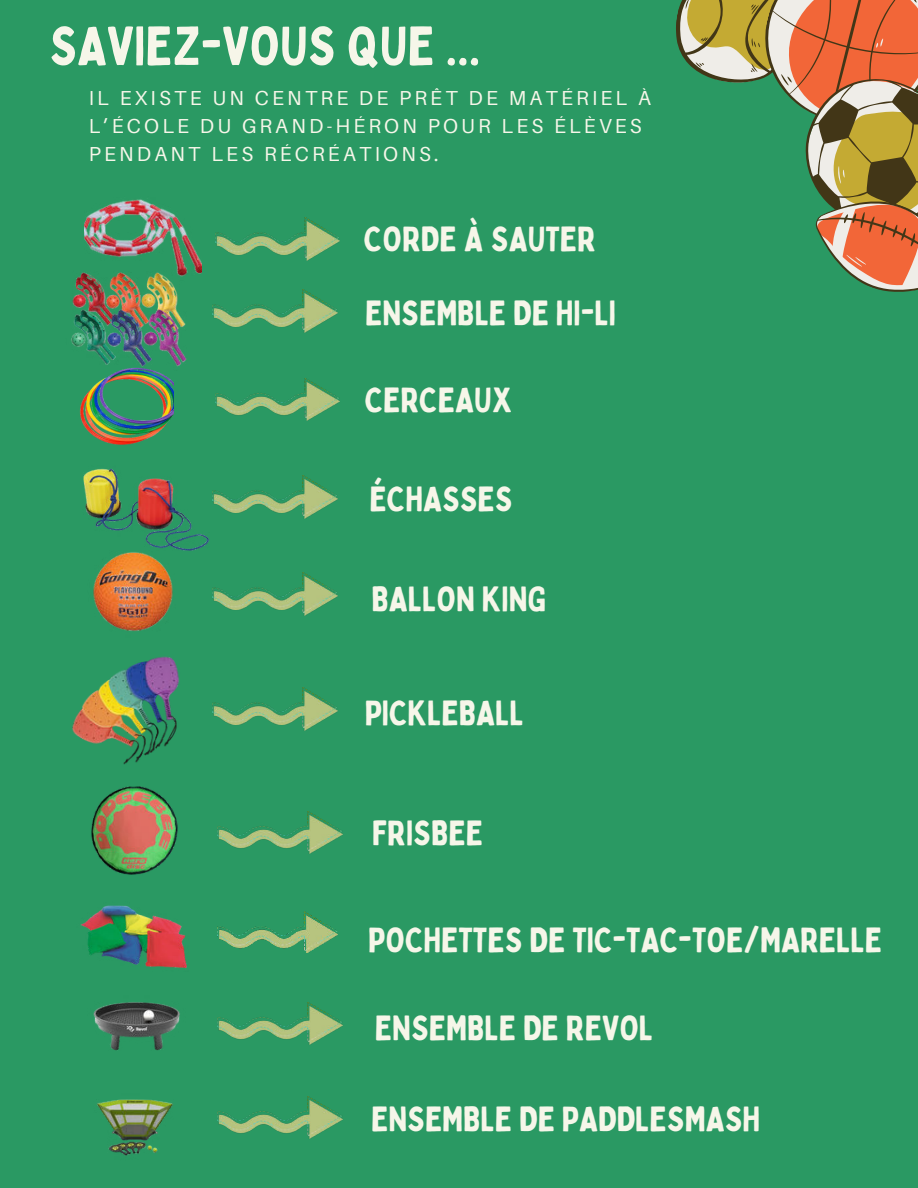
<style>
.page{position:relative;width:918px;height:1188px;background:#2a9963}
.page>*{position:absolute;margin:0;border:0;box-sizing:border-box;transform-origin:0 0}
.t1{font:54px "Bobby Jones";color:#f6f6e9}
.t2{font:34.5px "Bobby Jones";color:#f6f6e9}
.t3{font:20.25px/28.2px "Aileron";letter-spacing:.16em;color:#f6f6e9}
</style>
<div class="page">
<svg style="left:676px;top:0;width:242px;height:292px"></svg>
<img style="left:85px;top:199px;width:117px;height:75px">
<img style="left:79px;top:371px;width:94px;height:74px">
<img style="left:93px;top:552px;width:80px;height:79px">
<img style="left:91px;top:787px;width:87px;height:88px">
<img style="left:80px;top:905px;width:107px;height:63px">
<img style="left:215px;top:217px;width:125px;height:43px">
<img style="left:217px;top:912px;width:121px;height:40px">
<img style="left:217px;top:811px;width:125px;height:43px">
<img style="left:213px;top:573px;width:125px;height:43px">
<img style="left:215px;top:378px;width:125px;height:43px">
<img style="left:217px;top:1002px;width:125px;height:43px">
<img style="left:93px;top:1002px;width:87px;height:49px">
<img style="left:97px;top:1099px;width:76px;height:57px">
<img style="left:217px;top:1096px;width:125px;height:43px">
<img style="left:72px;top:656px;width:107px;height:109px">
<img style="left:213px;top:688px;width:125px;height:43px">
<img style="left:83px;top:468px;width:126px;height:82px">
<img style="left:213px;top:476px;width:125px;height:42px">
<img style="left:213px;top:290px;width:125px;height:43px">
<img style="left:71px;top:257px;width:120px;height:114px">
<h1 class="t1" style="left:49px;top:10px;width:432px">SAVIEZ-VOUS QUE ...</h1>
<p class="t3" style="left:89px;top:84px;width:564px">IL EXISTE UN CENTRE DE PRÊT DE MATÉRIEL À<br>L’ÉCOLE DU GRAND-HÉRON POUR LES ÉLÈVES<br>PENDANT LES RÉCRÉATIONS.</p>
<p class="t2" style="left:364px;top:216px;width:234px">CORDE À SAUTER</p>
<p class="t2" style="left:365px;top:290px;width:252px">ENSEMBLE DE HI-LI</p>
<p class="t2" style="left:365px;top:377px;width:149px">CERCEAUX</p>
<p class="t2" style="left:370px;top:477px;width:145px">ÉCHASSES</p>
<p class="t2" style="left:372px;top:576px;width:176px">BALLON KING</p>
<p class="t2" style="left:365px;top:690px;width:160px">PICKLEBALL</p>
<p class="t2" style="left:372px;top:810px;width:112px">FRISBEE</p>
<p class="t2" style="left:368px;top:917px;width:515px">POCHETTES DE TIC-TAC-TOE/MARELLE</p>
<p class="t2" style="left:375px;top:1005px;width:280px">ENSEMBLE DE REVOL</p>
<p class="t2" style="left:371px;top:1096px;width:391px">ENSEMBLE DE PADDLESMASH</p>
</div>
